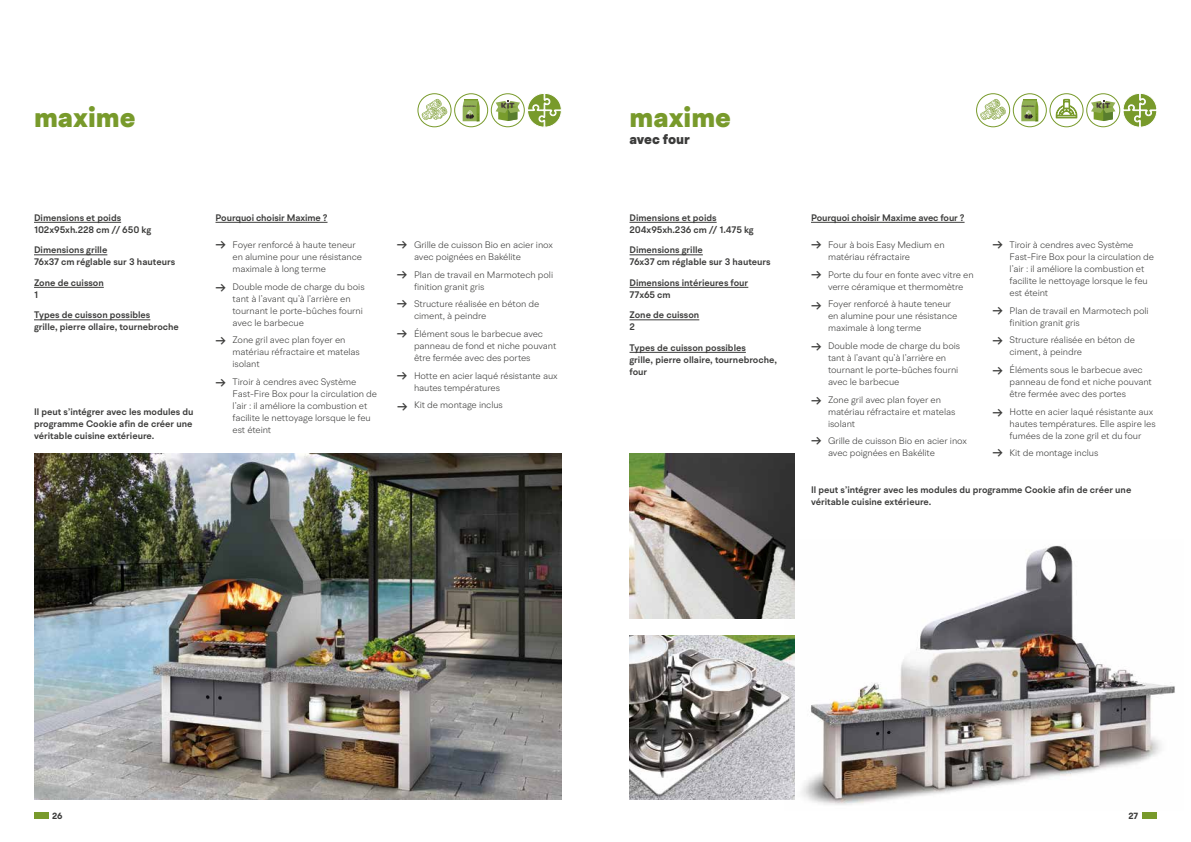
<style>
.page{position:relative;width:1191px;height:842px;background:#fff}
.page>*{position:absolute;margin:0;border:0;box-sizing:border-box;transform-origin:0 0}
.t1{font:900 28px "BR Hendrix";color:#789a2b}
.t2{font:15px/29.7px "BR Hendrix";color:#3c3c3b;text-align:justify}
.t3{font:900 14px "BR Hendrix";letter-spacing:-.005em;color:#3c3c3b}
.t4{font:300 9.5px/12px "BR Hendrix";letter-spacing:-.01em;color:#3c3c3b}
.t5{font:600 9.5px/12px "BR Hendrix";color:#3c3c3b}
.t6{font:700 9px "BR Hendrix";color:#3c3c3b}
.t7{font:900 8.9px "BR Hendrix";color:#453b38}
.t8{font:900 2.2px "BR Hendrix";color:#473d38}
</style>
<div class="page">
<div style="left:417px;top:93px;width:34px;height:34px;border:1px solid #789a2b;border-radius:50%"></div>
<svg style="left:422px;top:99px;width:25px;height:21px"></svg>
<svg style="left:527px;top:93px;width:34px;height:34px"></svg>
<div style="left:454px;top:93px;width:34px;height:34px;border:1px solid #789a2b;border-radius:50%"></div>
<svg style="left:462px;top:99px;width:17px;height:22px"></svg>
<div style="left:491px;top:93px;width:34px;height:34px;border:1px solid #789a2b;border-radius:50%"></div>
<svg style="left:495px;top:100px;width:25px;height:21px"></svg>
<img style="left:784px;top:539px;width:391px;height:266px">
<img style="left:629px;top:635px;width:165px;height:164px">
<img style="left:629px;top:454px;width:165px;height:164px">
<div style="left:976px;top:93px;width:34px;height:34px;border:1px solid #789a2b;border-radius:50%"></div>
<svg style="left:980px;top:99px;width:26px;height:21px"></svg>
<svg style="left:1123px;top:93px;width:34px;height:34px"></svg>
<div style="left:1049px;top:93px;width:34px;height:34px;border:1px solid #789a2b;border-radius:50%"></div>
<svg style="left:1055px;top:99px;width:22px;height:19px"></svg>
<div style="left:1012px;top:93px;width:34px;height:34px;border:1px solid #789a2b;border-radius:50%"></div>
<svg style="left:1021px;top:99px;width:17px;height:22px"></svg>
<div style="left:1086px;top:93px;width:34px;height:34px;border:1px solid #789a2b;border-radius:50%"></div>
<svg style="left:1091px;top:100px;width:24px;height:21px"></svg>
<img style="left:34px;top:454px;width:527px;height:345px">
<hr style="left:34px;top:222px;width:87px;height:1px;background:#3c3c3b">
<hr style="left:34px;top:255px;width:73px;height:1px;background:#3c3c3b">
<hr style="left:34px;top:287px;width:70px;height:1px;background:#3c3c3b">
<hr style="left:34px;top:320px;width:116px;height:1px;background:#3c3c3b">
<hr style="left:215px;top:222px;width:112px;height:1px;background:#3c3c3b">
<hr style="left:629px;top:222px;width:87px;height:1px;background:#3c3c3b">
<hr style="left:629px;top:255px;width:74px;height:1px;background:#3c3c3b">
<hr style="left:629px;top:287px;width:119px;height:1px;background:#3c3c3b">
<hr style="left:629px;top:320px;width:70px;height:1px;background:#3c3c3b">
<hr style="left:629px;top:352px;width:117px;height:1px;background:#3c3c3b">
<hr style="left:811px;top:222px;width:153px;height:1px;background:#3c3c3b">
<div style="left:34px;top:812px;width:14px;height:6px;background:#789a2b"></div>
<div style="left:1142px;top:812px;width:15px;height:6px;background:#789a2b"></div>
<h1 class="t1" style="left:34px;top:100px;width:103px">maxime</h1>
<p class="t8" style="left:463px;top:105px;width:14px">CHARCOAL</p>
<p class="t7" style="left:501px;top:100px;width:15px">KIT</p>
<h1 class="t1" style="left:629px;top:100px;width:103px">maxime</h1>
<p class="t8" style="left:1022px;top:105px;width:14px">CHARCOAL</p>
<p class="t7" style="left:1096px;top:100px;width:15px">KIT</p>
<h3 class="t3" style="left:629px;top:131px;width:62px">avec four</h3>
<p class="t5" style="left:34px;top:211px;width:119px">Dimensions et poids<br>102x95xh.228 cm // 650 kg</p>
<p class="t5" style="left:34px;top:244px;width:143px">Dimensions grille<br>76x37 cm réglable sur 3 hauteurs</p>
<p class="t5" style="left:34px;top:276px;width:71px">Zone de cuisson<br>1</p>
<p class="t5" style="left:34px;top:309px;width:146px">Types de cuisson possibles<br>grille, pierre ollaire, tournebroche</p>
<p class="t5" style="left:34px;top:405px;width:161px;text-align:justify">Il peut s’intégrer avec les modules du programme Cookie afin de créer une véritable cuisine extérieure.</p>
<p class="t5" style="left:215px;top:211px;width:113px">Pourquoi choisir Maxime ?</p>
<p class="t5" style="left:629px;top:211px;width:126px">Dimensions et poids<br>204x95xh.236 cm // 1.475 kg</p>
<p class="t5" style="left:629px;top:244px;width:143px">Dimensions grille<br>76x37 cm réglable sur 3 hauteurs</p>
<p class="t5" style="left:629px;top:276px;width:120px">Dimensions intérieures four<br>77x65 cm</p>
<p class="t5" style="left:629px;top:309px;width:71px">Zone de cuisson<br>2</p>
<p class="t5" style="left:629px;top:341px;width:149px">Types de cuisson possibles<br>grille, pierre ollaire, tournebroche, four</p>
<h2 class="t2" style="left:215px;top:230px;width:12px">→</h2>
<h2 class="t2" style="left:215px;top:273px;width:12px">→</h2>
<h2 class="t2" style="left:397px;top:230px;width:12px">→ → → →</h2>
<h2 class="t2" style="left:397px;top:361px;width:12px">→</h2>
<p class="t4" style="left:414px;top:238px;width:140px">Grille de cuisson Bio en acier inox avec poignées en Bakélite</p>
<p class="t4" style="left:414px;top:268px;width:141px">Plan de travail en Marmotech poli finition granit gris</p>
<p class="t4" style="left:414px;top:298px;width:127px">Structure réalisée en béton de ciment, à peindre</p>
<p class="t4" style="left:414px;top:327px;width:144px">Élément sous le barbecue avec panneau de fond et niche pouvant être fermée avec des portes</p>
<p class="t4" style="left:414px;top:369px;width:145px">Hotte en acier laqué résistante aux hautes températures</p>
<p class="t4" style="left:414px;top:399px;width:90px">Kit de montage inclus</p>
<p class="t4" style="left:232px;top:238px;width:131px">Foyer renforcé à haute teneur en alumine pour une résistance maximale à long terme</p>
<p class="t4" style="left:232px;top:280px;width:134px">Double mode de charge du bois tant à l’avant qu’à l’arrière en tournant le porte-bûches fourni avec le barbecue</p>
<p class="t4" style="left:232px;top:334px;width:129px">Zone gril avec plan foyer en matériau réfractaire et matelas isolant</p>
<p class="t4" style="left:232px;top:375px;width:146px">Tiroir à cendres avec Système<br>Fast-Fire Box pour la circulation de l’air : il améliore la combustion et facilite le nettoyage lorsque le feu est éteint</p>
<h2 class="t2" style="left:215px;top:326px;width:12px">→</h2>
<h2 class="t2" style="left:215px;top:368px;width:12px">→</h2>
<h2 class="t2" style="left:397px;top:391px;width:12px">→</h2>
<p class="t5" style="left:811px;top:211px;width:155px">Pourquoi choisir Maxime avec four ?</p>
<h2 class="t2" style="left:811px;top:230px;width:12px;line-height:30.2px">→ → →</h2>
<h2 class="t2" style="left:811px;top:332px;width:12px">→</h2>
<p class="t4" style="left:828px;top:239px;width:118px">Four à bois Easy Medium en matériau réfractaire</p>
<p class="t4" style="left:828px;top:268px;width:147px">Porte du four en fonte avec vitre en verre céramique et thermomètre</p>
<p class="t4" style="left:828px;top:298px;width:131px">Foyer renforcé à haute teneur en alumine pour une résistance maximale à long terme</p>
<p class="t4" style="left:828px;top:340px;width:134px">Double mode de charge du bois tant à l’avant qu’à l’arrière en tournant le porte-bûches fourni avec le barbecue</p>
<p class="t4" style="left:828px;top:393px;width:129px">Zone gril avec plan foyer en matériau réfractaire et matelas isolant</p>
<p class="t4" style="left:828px;top:435px;width:140px">Grille de cuisson Bio en acier inox avec poignées en Bakélite</p>
<h2 class="t2" style="left:811px;top:386px;width:12px">→</h2>
<h2 class="t2" style="left:811px;top:426px;width:12px">→</h2>
<h2 class="t2" style="left:992px;top:230px;width:12px">→</h2>
<p class="t4" style="left:1009px;top:239px;width:146px">Tiroir à cendres avec Système<br>Fast-Fire Box pour la circulation de l’air : il améliore la combustion et facilite le nettoyage lorsque le feu est éteint</p>
<p class="t4" style="left:1009px;top:304px;width:141px">Plan de travail en Marmotech poli finition granit gris</p>
<p class="t4" style="left:1009px;top:334px;width:127px">Structure réalisée en béton de ciment, à peindre</p>
<p class="t4" style="left:1009px;top:364px;width:144px">Éléments sous le barbecue avec panneau de fond et niche pouvant être fermée avec des portes</p>
<p class="t4" style="left:1009px;top:405px;width:148px">Hotte en acier laqué résistante aux hautes températures. Elle aspire les fumées de la zone gril et du four</p>
<p class="t4" style="left:1009px;top:447px;width:90px">Kit de montage inclus</p>
<h2 class="t2" style="left:992px;top:295px;width:12px;line-height:30.1px">→ → →</h2>
<h2 class="t2" style="left:992px;top:398px;width:12px">→</h2>
<h2 class="t2" style="left:992px;top:438px;width:12px">→</h2>
<p class="t5" style="left:811px;top:484px;width:322px">Il peut s’intégrer avec les modules du programme Cookie afin de créer une véritable cuisine extérieure.</p>
<p class="t6" style="left:52px;top:810px;width:12px">26</p>
<p class="t6" style="left:1128px;top:810px;width:11px">27</p>
</div>
